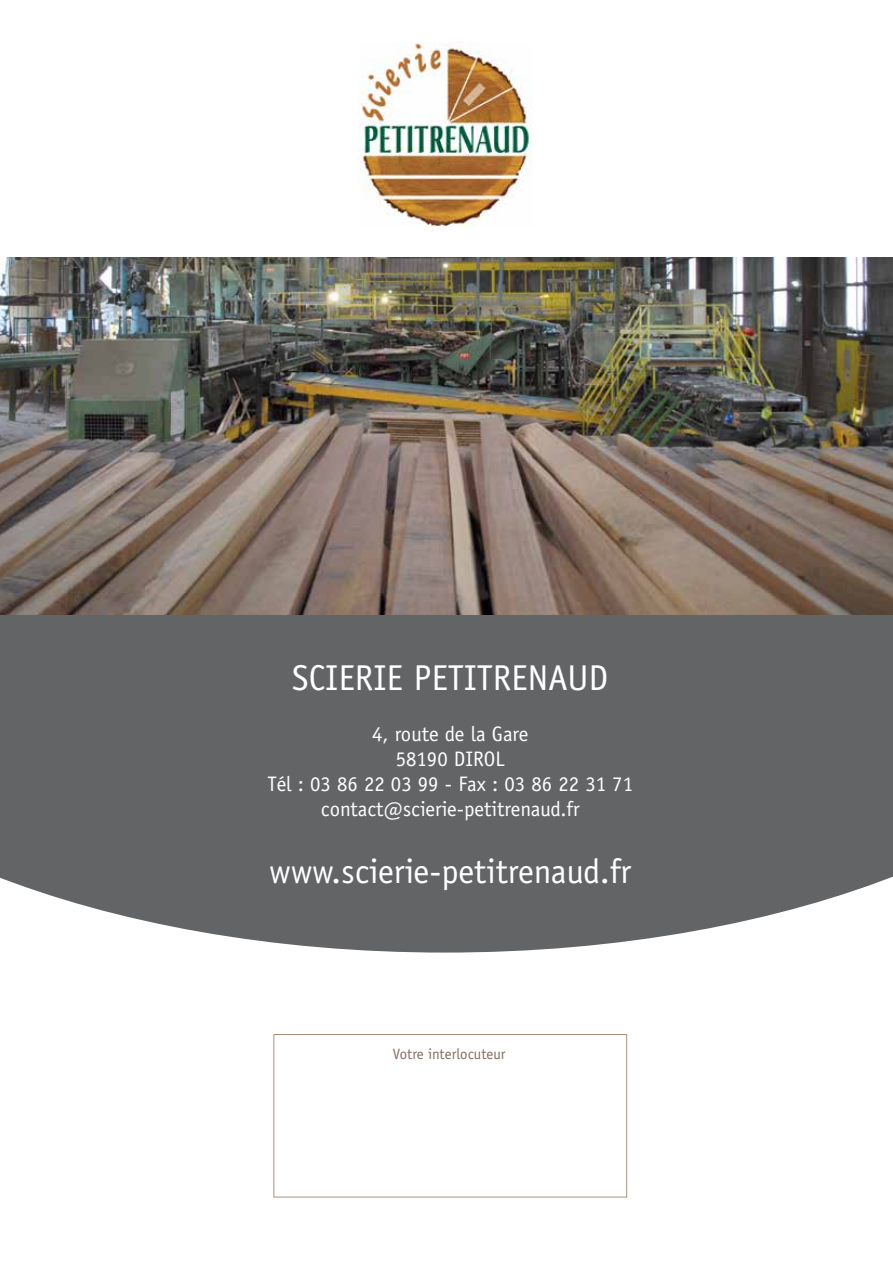
<style>
.page{position:relative;width:893px;height:1263px;background:#fff}
.page>*{position:absolute;margin:0;border:0;box-sizing:border-box;transform-origin:0 0}
.t1{font:36px "Officina Sans";color:#fff}
.t2{font:34.5px "Officina Sans";color:#fff}
.t3{font:21px/25.2px "Officina Sans";color:#fff;text-align:center}
.t4{font:15px "Officina Sans";color:#846d61}
</style>
<div class="page">
<div style="left:0;top:614px;width:893px;height:353px;background:#636466"></div>
<img style="left:0;top:257px;width:893px;height:357px">
<svg style="left:0;top:876px;width:893px;height:322px"></svg>
<div style="left:273px;top:1034px;width:354px;height:163px;border:1px solid #af8f78"></div>
<img style="left:359px;top:43px;width:173px;height:183px">
<h1 class="t1" style="left:292px;top:657px;width:318px">SCIERIE PETITRENAUD</h1>
<p class="t3" style="left:267px;top:721px;width:367px">4, route de la Gare<br>58190 DIROL<br>Tél : 03 86 22 03 99 - Fax : 03 86 22 31 71 contact@scierie-petitrenaud.fr</p>
<h2 class="t2" style="left:269px;top:851px;width:364px">www.scierie-petitrenaud.fr</h2>
<p class="t4" style="left:393px;top:1045px;width:114px">Votre interlocuteur</p>
</div>
